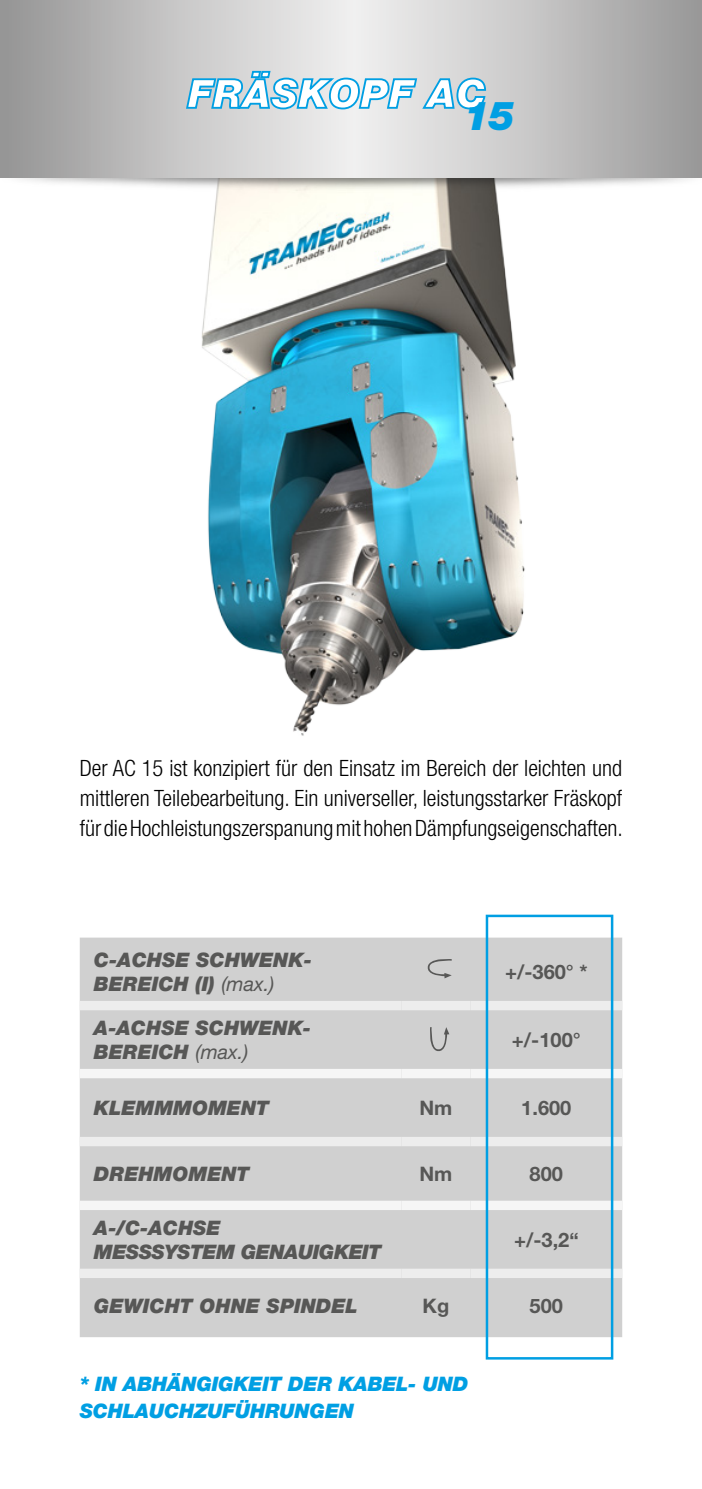
<style>
.page{position:relative;width:702px;height:1489px;background:#fff}
.page>*{position:absolute;margin:0;border:0;box-sizing:border-box;transform-origin:0 0}
.t1{font:italic 900 40px "Helvetica Neue LT";color:#009fe3}
.t2{font:300 condensed 22.5px/30px "Helvetica Neue LT";color:#000;text-align:justify}
.t3{font:italic 900 20px/24px "Helvetica Neue LT";color:#575756}
.t4{font:italic 900 20px/27.5px "Helvetica Neue LT";letter-spacing:-.01em;color:#009fe3}
.t5{font:700 20px "Helvetica Neue LT";color:#575756}
.t6{font:italic 900 20px/24px "Helvetica Neue LT";letter-spacing:-.025em;color:#575756}
.s1{font-weight:400}
</style>
<div class="page">
<img style="left:201px;top:193px;width:324px;height:543px">
<img style="left:0;top:177px;width:702px;height:16px">
<svg style="left:1px;top:0;width:701px;height:177px;background:#c1c1c1"></svg>
<svg style="left:185px;top:55px;width:302px;height:55px"></svg>
<div style="left:80px;top:937px;width:542px;height:399px;background:#d0d0d0"></div>
<div style="left:80px;top:1000px;width:321px;height:10px;background:#ededed"></div>
<div style="left:401px;top:1000px;width:69px;height:10px;background:#ededed"></div>
<div style="left:470px;top:1000px;width:152px;height:10px;background:#ededed"></div>
<div style="left:80px;top:1136px;width:321px;height:10px;background:#ededed"></div>
<div style="left:401px;top:1136px;width:69px;height:10px;background:#ededed"></div>
<div style="left:470px;top:1136px;width:152px;height:10px;background:#ededed"></div>
<div style="left:80px;top:1268px;width:321px;height:9px;background:#ededed"></div>
<div style="left:401px;top:1268px;width:69px;height:9px;background:#ededed"></div>
<div style="left:470px;top:1268px;width:152px;height:9px;background:#ededed"></div>
<div style="left:80px;top:1068px;width:321px;height:10px;background:#f6f6f6"></div>
<div style="left:401px;top:1068px;width:69px;height:10px;background:#f6f6f6"></div>
<div style="left:470px;top:1068px;width:152px;height:10px;background:#f6f6f6"></div>
<div style="left:80px;top:1200px;width:321px;height:9px;background:#f6f6f6"></div>
<div style="left:401px;top:1200px;width:69px;height:9px;background:#f6f6f6"></div>
<div style="left:470px;top:1200px;width:152px;height:9px;background:#f6f6f6"></div>
<svg style="left:426px;top:958px;width:25px;height:20px"></svg>
<svg style="left:430px;top:1027px;width:19px;height:25px"></svg>
<hr style="left:0;top:0;width:1px;height:177px;background:#969696">
<div style="left:485px;top:914px;width:128px;height:445px;border:2px solid #009fe3"></div>
<p class="t1" style="left:463px;top:91px;width:53px">15</p>
<p class="t2" style="left:80px;top:753px;width:544px">Der AC 15 ist konzipiert für den Einsatz im Bereich der leichten und mittleren Teilebearbeitung. Ein universeller, leistungsstarker Fräskopf für die Hochleistungszerspanung mit hohen Dämpfungseigenschaften.</p>
<p class="t3" style="left:94px;top:947px;width:219px">C-ACHSE SCHWENK-<br>BEREICH (I) <span class="s1">(max.)</span></p>
<p class="t3" style="left:94px;top:1015px;width:219px">A-ACHSE SCHWENK-<br>BEREICH <span class="s1">(max.)</span></p>
<p class="t5" style="left:505px;top:959px;width:84px">+/-360° *</p>
<p class="t5" style="left:512px;top:1027px;width:70px">+/-100°</p>
<p class="t3" style="left:94px;top:1095px;width:177px">KLEMMMOMENT</p>
<p class="t5" style="left:419px;top:1095px;width:34px">Nm</p>
<p class="t5" style="left:521px;top:1095px;width:52px">1.600</p>
<p class="t3" style="left:94px;top:1161px;width:157px">DREHMOMENT</p>
<p class="t5" style="left:419px;top:1161px;width:34px">Nm</p>
<p class="t5" style="left:529px;top:1161px;width:35px">800</p>
<p class="t6" style="left:94px;top:1215px;width:289px">A-/C-ACHSE<br>MESSSYSTEM GENAUIGKEIT</p>
<p class="t5" style="left:514px;top:1227px;width:66px">+/-3,2“</p>
<p class="t3" style="left:94px;top:1293px;width:265px">GEWICHT OHNE SPINDEL</p>
<p class="t5" style="left:422px;top:1293px;width:28px">Kg</p>
<p class="t5" style="left:529px;top:1293px;width:35px">500</p>
<p class="t4" style="left:80px;top:1369px;width:390px">* IN ABHÄNGIGKEIT DER KABEL- UND<br>SCHLAUCHZUFÜHRUNGEN</p>
</div>
